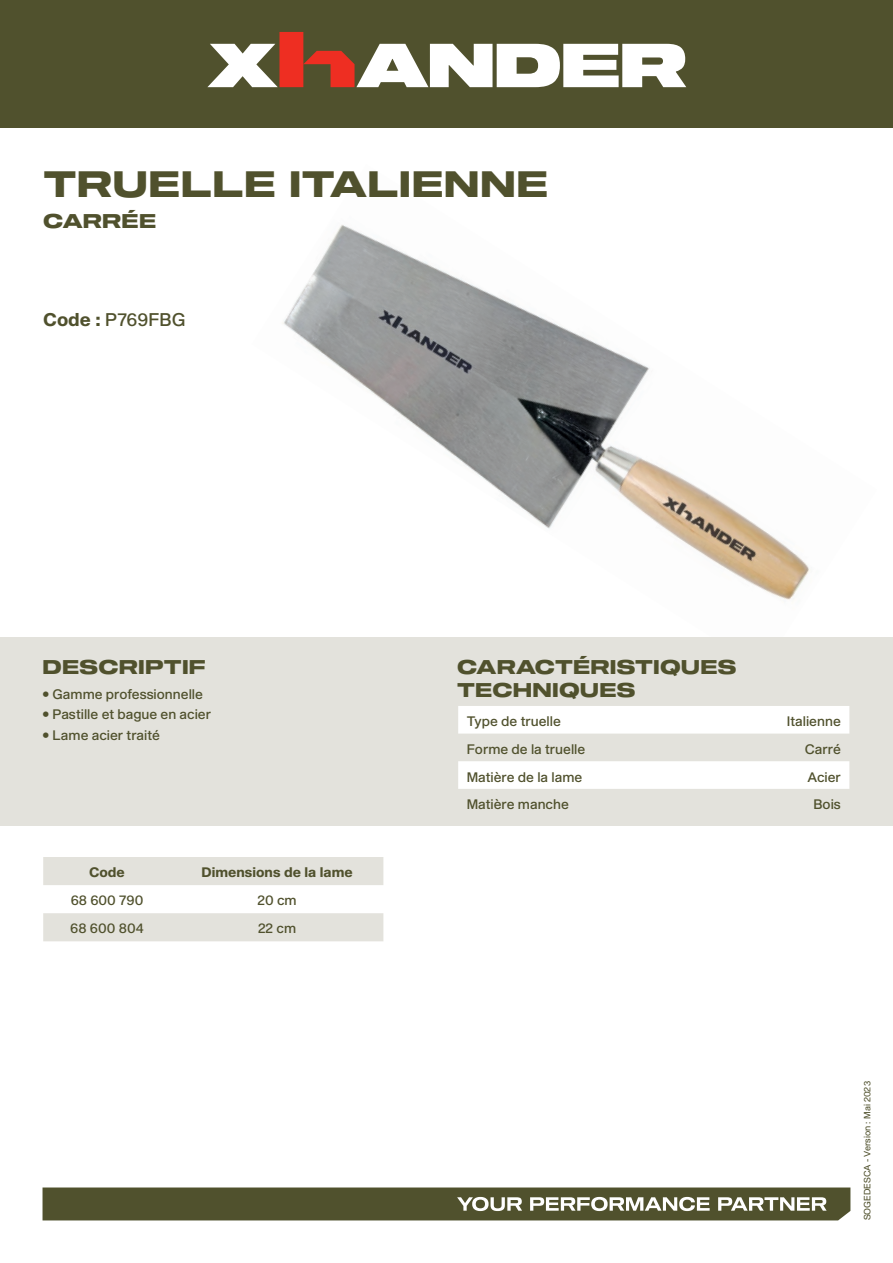
<style>
.page{position:relative;width:893px;height:1263px;background:#fff}
.page>*{position:absolute;margin:0;border:0;box-sizing:border-box;transform-origin:0 0}
.t1{font:36px "Shapiro 75 Heavy Extd";letter-spacing:.01em;color:#50512d}
.t2{font:19.5px/22.5px "Shapiro 75 Heavy Extd";letter-spacing:.01em;color:#50512d}
.t3{font:18px "Shapiro 55 Middle";color:#50512d}
.t4{font:13.5px "Shapiro 55 Middle";color:#50512d}
.t5{font:800 13.5px "Shapiro 75";color:#50512d}
.t6{font:9px "Shapiro 45 Welter";color:#50512d}
.s1{font-family:"Shapiro 75";font-weight:800}
</style>
<div class="page">
<svg style="left:43px;top:1187px;width:807px;height:33px;background:#636444"></svg>
<div style="left:0;top:0;width:893px;height:128px;background:#50512d"></div>
<svg style="left:207px;top:32px;width:479px;height:55px"></svg>
<img style="left:252px;top:225px;width:625px;height:413px">
<div style="left:0;top:638px;width:893px;height:188px;background:#e3e2dc"></div>
<svg style="left:458px;top:706px;width:391px;height:83px"></svg>
<div style="left:43px;top:857px;width:340px;height:28px;background:#e3e2dc"></div>
<div style="left:43px;top:913px;width:340px;height:28px;background:#e3e2dc"></div>
<h1 class="t1" style="left:43px;top:159px;width:506px">TRUELLE ITALIENNE</h1>
<h2 class="t2" style="left:43px;top:211px;width:114px">CARRÉE</h2>
<h3 class="t3" style="left:43px;top:307px;width:144px"><span class="s1">Code</span> P<span class="s1">:</span> 769FBG</h3>
<h2 class="t2" style="left:43px;top:657px;width:165px">DESCRIPTIF</h2>
<p class="t4" style="left:43px;top:684px;width:162px">• Gamme professionnelle</p>
<p class="t4" style="left:43px;top:705px;width:170px">• Pastille et bague en acier</p>
<p class="t4" style="left:43px;top:725px;width:119px">• Lame acier traité</p>
<p class="t5" style="left:89px;top:862px;width:37px">Code</p>
<p class="t5" style="left:201px;top:862px;width:153px">Dimensions de la lame</p>
<p class="t4" style="left:71px;top:890px;width:74px">68 600 790</p>
<p class="t4" style="left:257px;top:890px;width:41px">20 cm</p>
<p class="t4" style="left:70px;top:918px;width:75px">68 600 804</p>
<p class="t4" style="left:258px;top:918px;width:40px">22 cm</p>
<h2 class="t2" style="left:457px;top:657px;width:281px">CARACTÉRISTIQUES<br>TECHNIQUES</h2>
<p class="t4" style="left:467px;top:712px;width:96px">Type de truelle</p>
<p class="t4" style="left:787px;top:712px;width:56px">Italienne</p>
<p class="t4" style="left:467px;top:740px;width:120px">Forme de la truelle</p>
<p class="t4" style="left:805px;top:740px;width:38px">Carré</p>
<p class="t4" style="left:467px;top:767px;width:117px">Matière de la lame</p>
<p class="t4" style="left:807px;top:767px;width:35px">Acier</p>
<p class="t4" style="left:467px;top:795px;width:104px">Matière manche</p>
<p class="t4" style="left:813px;top:795px;width:29px">Bois</p>
<p class="t6" style="left:861px;top:1220px;width:141px;rotate:-90deg">SOGEDESCA - Version : Mai 2023</p>
</div>
